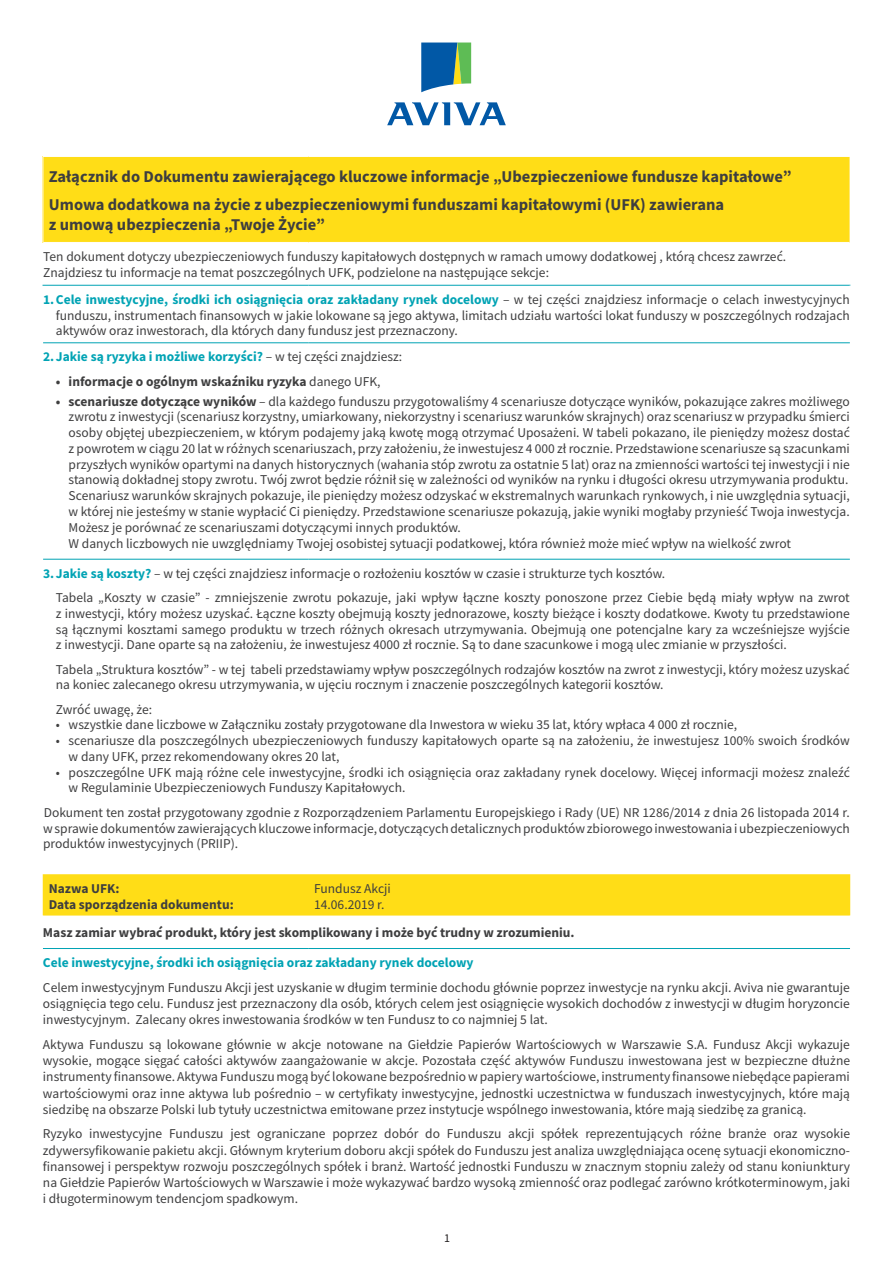
<style>
.page{position:relative;width:893px;height:1263px;background:#fff}
.page>*{position:absolute;margin:0;border:0;box-sizing:border-box;transform-origin:0 0}
.t1{font:700 16.5px/28.3px "Source Sans Pro";color:#3e3e3f}
.t2{font:13.5px/15.8px "Source Sans Pro";color:#3e3e3f}
.t3{font:700 13.5px/16.2px "Source Sans Pro";color:#3e3e3f}
.t4{font:700 13.5px "Source Sans Pro";color:#00a3b4}
.t5{font:12px "Source Sans Pro";color:#231f20}
.s1{font-weight:700;color:#00a3b4}
.s2{font-weight:400;color:#3e3e3f}
.s3{font-weight:400}
.s4{font-weight:700}
</style>
<div class="page">
<div style="left:43px;top:156px;width:807px;height:86px;background:#ffdd17"></div>
<hr style="left:43px;top:156px;width:265px;height:1px;background:#fff">
<hr style="left:43px;top:157px;width:1px;height:85px;background:#fff">
<hr style="left:308px;top:156px;width:542px;height:1px;background:#fff">
<hr style="left:43px;top:285px;width:265px;height:1px;background:#00a3b4">
<hr style="left:308px;top:285px;width:542px;height:1px;background:#00a3b4">
<hr style="left:43px;top:343px;width:265px;height:1px;background:#00a3b4">
<hr style="left:308px;top:343px;width:542px;height:1px;background:#00a3b4">
<hr style="left:43px;top:559px;width:265px;height:1px;background:#00a3b4">
<hr style="left:308px;top:559px;width:542px;height:1px;background:#00a3b4">
<svg style="left:421px;top:43px;width:50px;height:49px;background:#438998"></svg>
<svg style="left:387px;top:102px;width:119px;height:23px"></svg>
<div style="left:43px;top:874px;width:807px;height:41px;background:#ffdd17"></div>
<hr style="left:43px;top:948px;width:265px;height:1px;background:#00a3b4">
<hr style="left:308px;top:948px;width:542px;height:1px;background:#00a3b4">
<p class="t1" style="left:49px;top:162px;width:744px">Załącznik do Dokumentu zawierającego kluczowe informacje „Ubezpieczeniowe fundusze kapitałowe”<br>Umowa dodatkowa na życie z ubezpieczeniowymi funduszami kapitałowymi (UFK) zawierana</p>
<p class="t1" style="left:49px;top:210px;width:278px">z umową ubezpieczenia „Twoje Życie”</p>
<p class="t2" style="left:43px;top:249px;width:744px">Ten dokument dotyczy ubezpieczeniowych funduszy kapitałowych dostępnych w ramach umowy dodatkowej , którą chcesz zawrzeć.<br>Znajdziesz tu informacje na temat poszczególnych UFK, podzielone na następujące sekcje:</p>
<p class="t2" style="left:56px;top:291px;width:795px;text-align:justify;text-indent:-13px"><span class="s1">1.Cele inwestycyjne, środki ich osiągnięcia oraz zakładany rynek docelowy</span> – w tej części znajdziesz informacje o celach inwestycyjnych funduszu, instrumentach finansowych w jakie lokowane są jego aktywa, limitach udziału wartości lokat funduszy w poszczególnych rodzajach aktywów oraz inwestorach, dla których dany fundusz jest przeznaczony.</p>
<p class="t4" style="left:43px;top:348px;width:360px">2.Jakie są ryzyka i możliwe korzyści? <span class="s2">– w tej części znajdziesz:</span></p>
<p class="t3" style="left:56px;top:373px;width:326px">• informacje o ogólnym wskaźniku ryzyka <span class="s3">danego UFK,</span></p>
<p class="t2" style="left:69px;top:393px;width:783px;text-indent:-13px"><span class="s4">• scenariusze dotyczące wyników</span> – dla każdego funduszu przygotowaliśmy 4 scenariusze dotyczące wyników, pokazujące zakres możliwego zwrotu z inwestycji (scenariusz korzystny, umiarkowany, niekorzystny i scenariusz warunków skrajnych) oraz scenariusz w przypadku śmierci osoby objętej ubezpieczeniem, w którym podajemy jaką kwotę mogą otrzymać Uposażeni. W tabeli pokazano, ile pieniędzy możesz dostać z powrotem w ciągu 20 lat w różnych scenariuszach, przy założeniu, że inwestujesz 4 000 zł rocznie. Przedstawione scenariusze są szacunkami przyszłych wyników opartymi na danych historycznych (wahania stóp zwrotu za ostatnie 5 lat) oraz na zmienności wartości tej inwestycji i nie stanowią dokładnej stopy zwrotu. Twój zwrot będzie różnił się w zależności od wyników na rynku i długości okresu utrzymywania produktu.<br>Scenariusz warunków skrajnych pokazuje, ile pieniędzy możesz odzyskać w ekstremalnych warunkach rynkowych, i nie uwzględnia sytuacji, w której nie jesteśmy w stanie wypłacić Ci pieniędzy. Przedstawione scenariusze pokazują, jakie wyniki mogłaby przynieść Twoja inwestycja.<br>Możesz je porównać ze scenariuszami dotyczącymi innych produktów.<br>W danych liczbowych nie uwzględniamy Twojej osobistej sytuacji podatkowej, która również może mieć wpływ na wielkość zwrot</p>
<p class="t2" style="left:56px;top:561px;width:795px;line-height:24.3px;text-indent:-13px"><span class="s1">3.Jakie są koszty?</span> – w tej części znajdziesz informacje o rozłożeniu kosztów w czasie i strukturze tych kosztów.<br>Tabela „Koszty w czasie” - zmniejszenie zwrotu pokazuje, jaki wpływ łączne koszty ponoszone przez Ciebie będą miały wpływ na zwrot</p>
<p class="t2" style="left:56px;top:605px;width:795px;text-align:justify">z inwestycji, który możesz uzyskać. Łączne koszty obejmują koszty jednorazowe, koszty bieżące i koszty dodatkowe. Kwoty tu przedstawione są łącznymi kosztami samego produktu w trzech różnych okresach utrzymywania. Obejmują one potencjalne kary za wcześniejsze wyjście z inwestycji. Dane oparte są na założeniu, że inwestujesz 4000 zł rocznie. Są to dane szacunkowe i mogą ulec zmianie w przyszłości.</p>
<p class="t2" style="left:56px;top:661px;width:795px">Tabela „Struktura kosztów” - w tej tabeli przedstawiamy wpływ poszczególnych rodzajów kosztów na zwrot z inwestycji, który możesz uzyskać na koniec zalecanego okresu utrzymywania, w ujęciu rocznym i znaczenie poszczególnych kategorii kosztów.</p>
<p class="t2" style="left:56px;top:701px;width:98px">Zwróć uwagę, że:</p>
<p class="t2" style="left:56px;top:717px;width:683px">• wszystkie dane liczbowe w Załączniku zostały przygotowane dla Inwestora w wieku 35 lat, który wpłaca 4 000 zł rocznie,</p>
<p class="t2" style="left:69px;top:733px;width:783px;text-indent:-13px">• scenariusze dla poszczególnych ubezpieczeniowych funduszy kapitałowych oparte są na założeniu, że inwestujesz 100% swoich środków w dany UFK, przez rekomendowany okres 20 lat,</p>
<p class="t2" style="left:69px;top:764px;width:783px;text-indent:-13px">• poszczególne UFK mają różne cele inwestycyjne, środki ich osiągnięcia oraz zakładany rynek docelowy. Więcej informacji możesz znaleźć w Regulaminie Ubezpieczeniowych Funduszy Kapitałowych.</p>
<p class="t2" style="left:43px;top:804px;width:808px;text-align:justify">Dokument ten został przygotowany zgodnie z Rozporządzeniem Parlamentu Europejskiego i Rady (UE) NR 1286/2014 z dnia 26 listopada 2014 r. w sprawie dokumentów zawierających kluczowe informacje, dotyczących detalicznych produktów zbiorowego inwestowania i ubezpieczeniowych produktów inwestycyjnych (PRIIP).</p>
<p class="t3" style="left:49px;top:880px;width:187px">Nazwa UFK:<br>Data sporządzenia dokumentu:</p>
<p class="t2" style="left:314px;top:880px;width:78px;line-height:16.2px">Fundusz Akcji<br>14.06.2019 r.</p>
<p class="t3" style="left:43px;top:924px;width:533px">Masz zamiar wybrać produkt, który jest skomplikowany i może być trudny w zrozumieniu.</p>
<p class="t4" style="left:43px;top:953px;width:432px">Cele inwestycyjne, środki ich osiągnięcia oraz zakładany rynek docelowy</p>
<p class="t2" style="left:43px;top:979px;width:808px;line-height:16.2px;text-align:justify">Celem inwestycyjnym Funduszu Akcji jest uzyskanie w długim terminie dochodu głównie poprzez inwestycje na rynku akcji. Aviva nie gwarantuje osiągnięcia tego celu. Fundusz jest przeznaczony dla osób, których celem jest osiągnięcie wysokich dochodów z inwestycji w długim horyzoncie inwestycyjnym. Zalecany okres inwestowania środków w ten Fundusz to co najmniej 5 lat.</p>
<p class="t2" style="left:43px;top:1036px;width:809px;line-height:16.2px;text-align:justify">Aktywa Funduszu są lokowane głównie w akcje notowane na Giełdzie Papierów Wartościowych w Warszawie S.A. Fundusz Akcji wykazuje wysokie, mogące sięgać całości aktywów zaangażowanie w akcje. Pozostała część aktywów Funduszu inwestowana jest w bezpieczne dłużne instrumenty finansowe. Aktywa Funduszu mogą być lokowane bezpośrednio w papiery wartościowe, instrumenty finansowe niebędące papierami wartościowymi oraz inne aktywa lub pośrednio – w certyfikaty inwestycyjne, jednostki uczestnictwa w funduszach inwestycyjnych, które mają siedzibę na obszarze Polski lub tytuły uczestnictwa emitowane przez instytucje wspólnego inwestowania, które mają siedzibę za granicą.</p>
<p class="t2" style="left:43px;top:1126px;width:809px;line-height:16.2px;text-align:justify">Ryzyko inwestycyjne Funduszu jest ograniczane poprzez dobór do Funduszu akcji spółek reprezentujących różne branże oraz wysokie zdywersyfikowanie pakietu akcji. Głównym kryterium doboru akcji spółek do Funduszu jest analiza uwzględniająca ocenę sytuacji ekonomiczno&shy;finansowej i perspektyw rozwoju poszczególnych spółek i branż. Wartość jednostki Funduszu w znacznym stopniu zależy od stanu koniunktury na Giełdzie Papierów Wartościowych w Warszawie i może wykazywać bardzo wysoką zmienność oraz podlegać zarówno krótkoterminowym, jaki i długoterminowym tendencjom spadkowym.</p>
<p class="t5" style="left:444px;top:1230px;width:7px">1</p>
</div>
